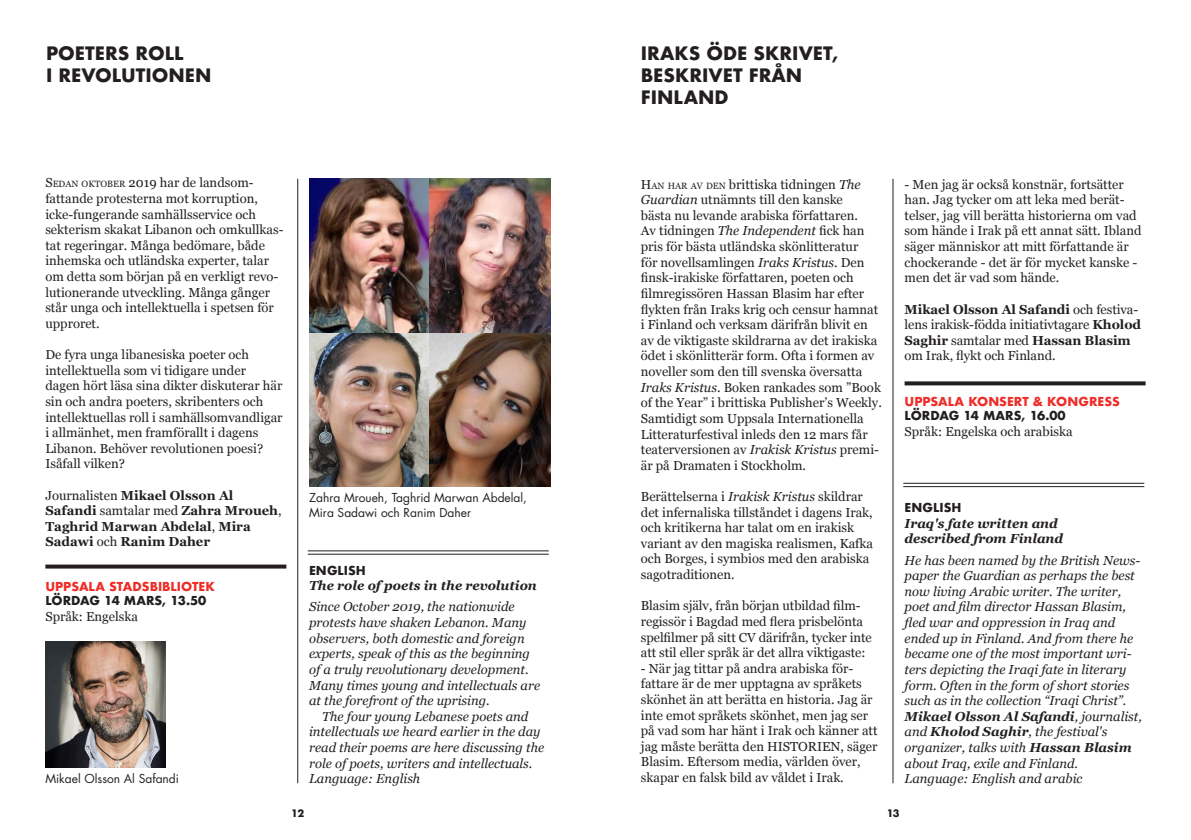
<style>
.page{position:relative;width:1191px;height:840px;background:#fff}
.page>*{position:absolute;margin:0;border:0;box-sizing:border-box;transform-origin:0 0}
.Sidrubrik{font:700 18px "Futura";color:#231f20}
.Brödtext{font:13px/15.6px "Georgia";color:#231f20}
.Brödtext-2{font:italic 13px/15.6px "Georgia";color:#231f20}
.Brödtext-3{font:700 13px/15.6px "Georgia";color:#231f20}
.English_title{font:italic 700 13px/15.6px "Georgia";color:#231f20}
.Schema_text{font:12px/14.4px "Futura Std";color:#231f20}
.Schemarubrik{font:700 12px "Futura";color:#231f20}
.Schemarubrik-2{font:700 12px "Futura";color:#ee2d28}
.t1{font:700 10px "Futura";color:#231f20}
.s1{font-style:inherit}
.s2{font-size:9.2px}
.s3{font-weight:400}
.s4{font-style:italic}
.s5{font-weight:700}
</style>
<div class="page">
<hr style="left:297px;top:179px;width:1px;height:603px;background:#231f20">
<hr style="left:892px;top:179px;width:1px;height:603px;background:#231f20">
<svg style="left:45px;top:564px;width:241px;height:4px"></svg>
<hr style="left:308px;top:550px;width:241px;height:1px;background:#231f20">
<hr style="left:308px;top:553px;width:241px;height:1px;background:#231f20">
<img style="left:309px;top:179px;width:241px;height:307px">
<img style="left:45px;top:641px;width:121px;height:126px">
<hr style="left:903px;top:482px;width:241px;height:1px;background:#231f20">
<hr style="left:903px;top:486px;width:241px;height:1px;background:#231f20">
<svg style="left:904px;top:381px;width:241px;height:4px"></svg>
<p class="Sidrubrik" style="left:46px;top:41px;width:139px">POETERS ROLL</p>
<p class="Sidrubrik" style="left:46px;top:62px;width:167px">I REVOLUTIONEN</p>
<p class="Sidrubrik" style="left:641px;top:41px;width:199px">IRAKS ÖDE SKRIVET,</p>
<p class="Sidrubrik" style="left:641px;top:62px;width:163px">BESKRIVET FRÅN</p>
<p class="Sidrubrik" style="left:641px;top:84px;width:89px">FINLAND</p>
<p class="Brödtext" style="left:45px;top:174px;width:240px"><span class="s1">S</span><span class="s2">EDAN OKTOBER</span> <span class="s1">2019</span> har de landsom&shy;fattande protesterna mot korruption, icke-fungerande samhällsservice och sekterism skakat Libanon och omkullkas&shy;tat regeringar. Många bedömare, både inhemska och utländska experter, talar om detta som början på en verkligt revo&shy;lutionerande utveckling. Många gånger står unga och intellektuella i spetsen för upproret.</p>
<p class="Brödtext" style="left:45px;top:346px;width:239px">De fyra unga libanesiska poeter och intellektuella som vi tidigare under dagen hört läsa sina dikter diskuterar här sin och andra poeters, skribenters och intellektuellas roll i samhällsomvandligar i allmänhet, men framförallt i dagens Libanon. Behöver revolutionen poesi?<br>Isåfall vilken?</p>
<p class="Brödtext-3" style="left:45px;top:486px;width:238px"><span class="s3">Journalisten</span> Mikael Olsson Al<br>Safandi <span class="s3">samtalar med</span> Zahra Mroueh<span class="s3">,<br></span>Taghrid Marwan Abdelal<span class="s3">,</span> Mira<br>Sadawi <span class="s3">och</span> Ranim Daher</p>
<p class="Schemarubrik-2" style="left:45px;top:577px;width:171px">UPPSALA STADSBIBLIOTEK</p>
<p class="Schemarubrik" style="left:45px;top:591px;width:163px">LÖRDAG 14 MARS, 13.50</p>
<p class="Brödtext" style="left:45px;top:607px;width:94px">Språk: Engelska</p>
<p class="Schema_text" style="left:45px;top:771px;width:135px">Mikael Olsson Al Safandi</p>
<p class="Schema_text" style="left:309px;top:490px;width:219px">Zahra Mroueh, Taghrid Marwan Abdelal,<br>Mira Sadawi och Ranim Daher</p>
<p class="Schemarubrik" style="left:309px;top:561px;width:58px">ENGLISH</p>
<p class="English_title" style="left:309px;top:577px;width:229px">The role of poets in the revolution</p>
<p class="Brödtext-2" style="left:309px;top:598px;width:233px">Since October 2019, the nationwide protests have shaken Lebanon. Many observers, both domestic and foreign experts, speak of this as the beginning of a truly revolutionary development.<br>Many times young and intellectuals are at the forefront of the uprising.</p>
<p class="Brödtext-2" style="left:309px;top:707px;width:236px;text-indent:13px">The four young Lebanese poets and intellectuals we heard earlier in the day read their poems are here discussing the role of poets, writers and intellectuals.</p>
<p class="Brödtext-2" style="left:309px;top:770px;width:113px">Language: English</p>
<p class="Brödtext" style="left:641px;top:176px;width:242px"><span class="s1">H</span><span class="s2">AN HAR AV DEN</span> brittiska tidningen <span class="s4">The Guardian</span> utnämnts till den kanske<br>bästa nu levande arabiska författaren.<br>Av tidningen <span class="s4">The Independent</span> fick han pris för bästa utländska skönlitteratur<br>för novellsamlingen <span class="s4">Iraks Kristus</span>. Den finsk-irakiske författaren, poeten och filmregissören Hassan Blasim har efter flykten från Iraks krig och censur hamnat i Finland och verksam därifrån blivit en av de viktigaste skildrarna av det irakiska ödet i skönlitterär form. Ofta i formen av noveller som den till svenska översatta <span class="s4">Iraks Kristus</span>. Boken rankades som ”Book of the Year” i brittiska Publisher’s Weekly.<br>Samtidigt som Uppsala Internationella Litteraturfestival inleds den 12 mars får teaterversionen av <span class="s4">Irakisk Kristus</span> premi&shy;är på Dramaten i Stockholm.</p>
<p class="Brödtext" style="left:641px;top:488px;width:234px">Berättelserna i <span class="s4">Irakisk Kristus</span> skildrar det infernaliska tillståndet i dagens Irak, och kritikerna har talat om en irakisk variant av den magiska realismen, Kafka och Borges, i symbios med den arabiska sagotraditionen.</p>
<p class="Brödtext" style="left:641px;top:597px;width:232px">Blasim själv, från början utbildad film&shy;regissör i Bagdad med flera prisbelönta spelfilmer på sitt CV därifrån, tycker inte att stil eller språk är det allra viktigaste:</p>
<p class="Brödtext" style="left:641px;top:659px;width:238px">- När jag tittar på andra arabiska för&shy;fattare är de mer upptagna av språkets skönhet än att berätta en historia. Jag är inte emot språkets skönhet, men jag ser på vad som har hänt i Irak och känner att jag måste berätta den HISTORIEN, säger Blasim. Eftersom media, världen över, skapar en falsk bild av våldet i Irak.</p>
<p class="Brödtext" style="left:904px;top:176px;width:239px">- Men jag är också konstnär, fortsätter han. Jag tycker om att leka med berät&shy;telser, jag vill berätta historierna om vad som hände i Irak på ett annat sätt. Ibland säger människor att mitt författande är chockerande - det är för mycket kanske - men det är vad som hände.</p>
<p class="Brödtext" style="left:904px;top:300px;width:238px"><span class="s5">Mikael Olsson Al Safandi</span> och festiva&shy;lens irakisk-födda initiativtagare <span class="s5">Kholod Saghir</span> samtalar med <span class="s5">Hassan Blasim </span>om Irak, flykt och Finland.</p>
<p class="Schemarubrik-2" style="left:904px;top:392px;width:217px">UPPSALA KONSERT &amp; KONGRESS</p>
<p class="Schemarubrik" style="left:904px;top:407px;width:163px">LÖRDAG 14 MARS, 16.00</p>
<p class="Brödtext" style="left:904px;top:423px;width:170px">Språk: Engelska och arabiska</p>
<p class="Schemarubrik" style="left:904px;top:498px;width:58px">ENGLISH</p>
<p class="English_title" style="left:904px;top:514px;width:160px">Iraq's fate written and described from Finland</p>
<p class="Brödtext-2" style="left:904px;top:551px;width:237px">He has been named by the British News&shy;paper the Guardian as perhaps the best now living Arabic writer. The writer, poet and film director Hassan Blasim, fled war and oppression in Iraq and</p>
<p class="Brödtext-2" style="left:904px;top:629px;width:239px">ended up in Finland. And from there he became one of the most important wri&shy;ters depicting the Iraqi fate in literary form. Often in the form of short stories such as in the collection “Iraqi Christ”.<br><span class="s5">Mikael Olsson Al Safandi</span>, journalist, and <span class="s5">Kholod Saghir</span>, the festival's</p>
<p class="Brödtext-2" style="left:904px;top:738px;width:229px">organizer, talks with <span class="s5">Hassan Blasim </span>about Iraq, exile and Finland.</p>
<p class="Brödtext-2" style="left:904px;top:770px;width:179px">Language: English and arabic</p>
<p class="t1" style="left:291px;top:805px;width:14px">12</p>
<p class="t1" style="left:886px;top:805px;width:15px">13</p>
</div>
